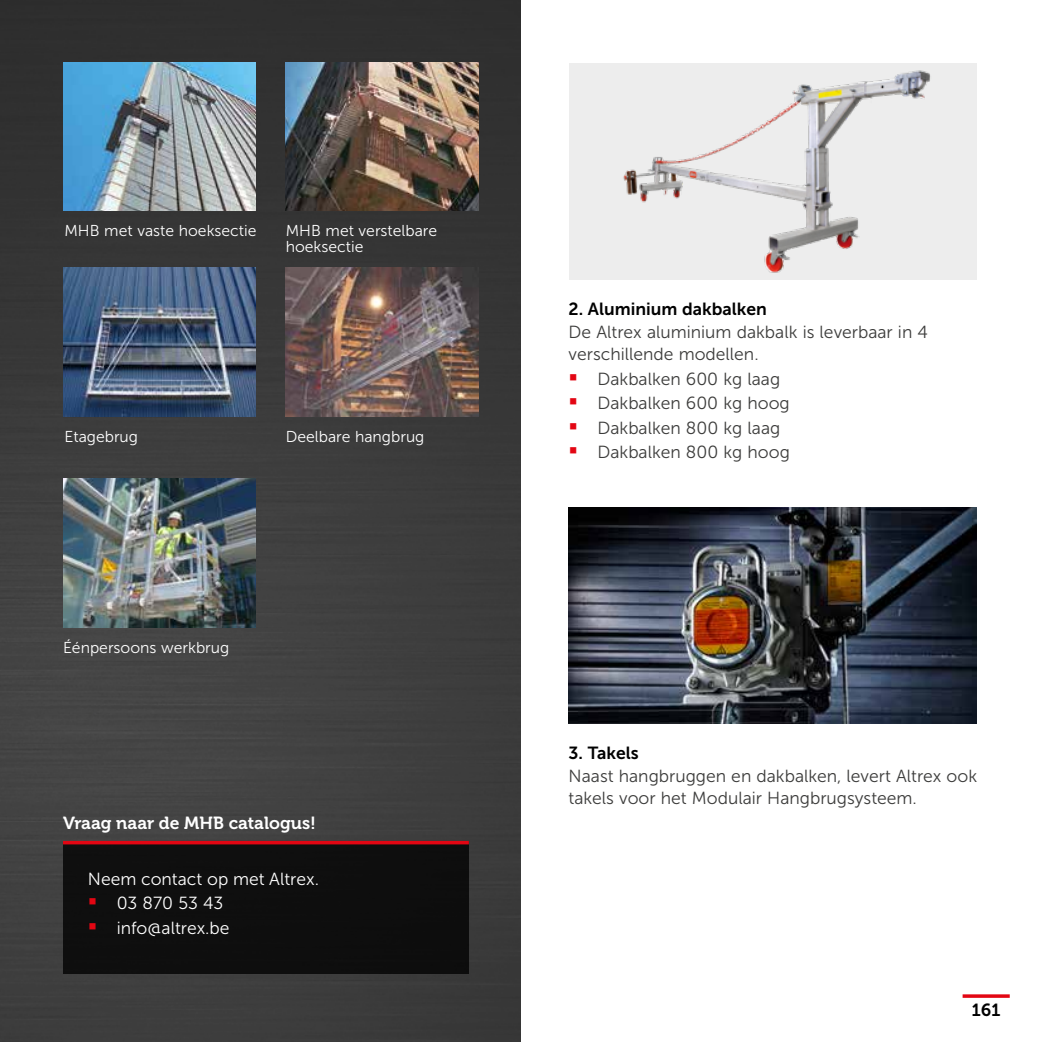
<style>
.page{position:relative;width:1042px;height:1042px;background:#fff}
.page>*{position:absolute;margin:0;border:0;box-sizing:border-box;transform-origin:0 0}
.t1{font:17.5px/22.8px "Museo Sans 300";color:#3c3c3b}
.t2{font:17.5px "Museo Sans 300";color:#fff}
.t3{font:17.5px "Museo Sans 700";color:#000}
.t4{font:17.5px "Museo 700";color:#fff}
.t5{font:15.75px/15.8px "Museo Sans 300";color:#fff}
.s1{color:#e30613}
</style>
<div class="page">
<svg style="left:962px;top:994px;width:47px;height:4px"></svg>
<div style="left:568px;top:63px;width:408px;height:217px;background:#ededed"></div>
<img style="left:623px;top:70px;width:308px;height:203px">
<img style="left:568px;top:507px;width:408px;height:217px">
<img style="left:0;top:0;width:521px;height:1042px">
<img style="left:63px;top:62px;width:193px;height:149px">
<img style="left:286px;top:62px;width:192px;height:149px">
<img style="left:63px;top:268px;width:193px;height:149px">
<img style="left:286px;top:268px;width:192px;height:149px">
<img style="left:63px;top:479px;width:193px;height:149px">
<div style="left:63px;top:841px;width:406px;height:133px;background:#0e0e0e"></div>
<hr style="left:63px;top:841px;width:406px;height:3px;background:#e30613">
<p class="t5" style="left:64px;top:223px;width:193px">MHB met vaste hoeksectie</p>
<p class="t5" style="left:286px;top:223px;width:153px">MHB met verstelbare hoeksectie</p>
<p class="t5" style="left:64px;top:428px;width:75px">Etagebrug</p>
<p class="t5" style="left:286px;top:428px;width:140px">Deelbare hangbrug</p>
<p class="t5" style="left:63px;top:639px;width:168px">Éénpersoons werkbrug</p>
<p class="t4" style="left:63px;top:813px;width:254px">Vraag naar de MHB catalogus!</p>
<p class="t2" style="left:88px;top:869px;width:233px">Neem contact op met Altrex.</p>
<p class="t2" style="left:88px;top:894px;width:137px"><span class="s1">▪</span> 03 870 53 43</p>
<p class="t2" style="left:88px;top:918px;width:143px"><span class="s1">▪</span> info@altrex.be</p>
<p class="t3" style="left:568px;top:299px;width:200px">2. Aluminium dakbalken</p>
<p class="t1" style="left:568px;top:320px;width:361px">De Altrex aluminium dakbalk is leverbaar in 4 verschillende modellen.</p>
<p class="t1" style="left:568px;top:368px;width:213px"><span class="s1">▪</span> Dakbalken 600 kg laag</p>
<p class="t1" style="left:568px;top:392px;width:223px"><span class="s1">▪</span> Dakbalken 600 kg hoog</p>
<p class="t1" style="left:568px;top:417px;width:213px"><span class="s1">▪</span> Dakbalken 800 kg laag</p>
<p class="t1" style="left:568px;top:441px;width:223px"><span class="s1">▪</span> Dakbalken 800 kg hoog</p>
<p class="t3" style="left:568px;top:743px;width:71px">3. Takels</p>
<p class="t1" style="left:568px;top:764px;width:410px">Naast hangbruggen en dakbalken, levert Altrex ook takels voor het Modulair Hangbrugsysteem.</p>
<p class="t3" style="left:972px;top:1000px;width:30px">161</p>
</div>
